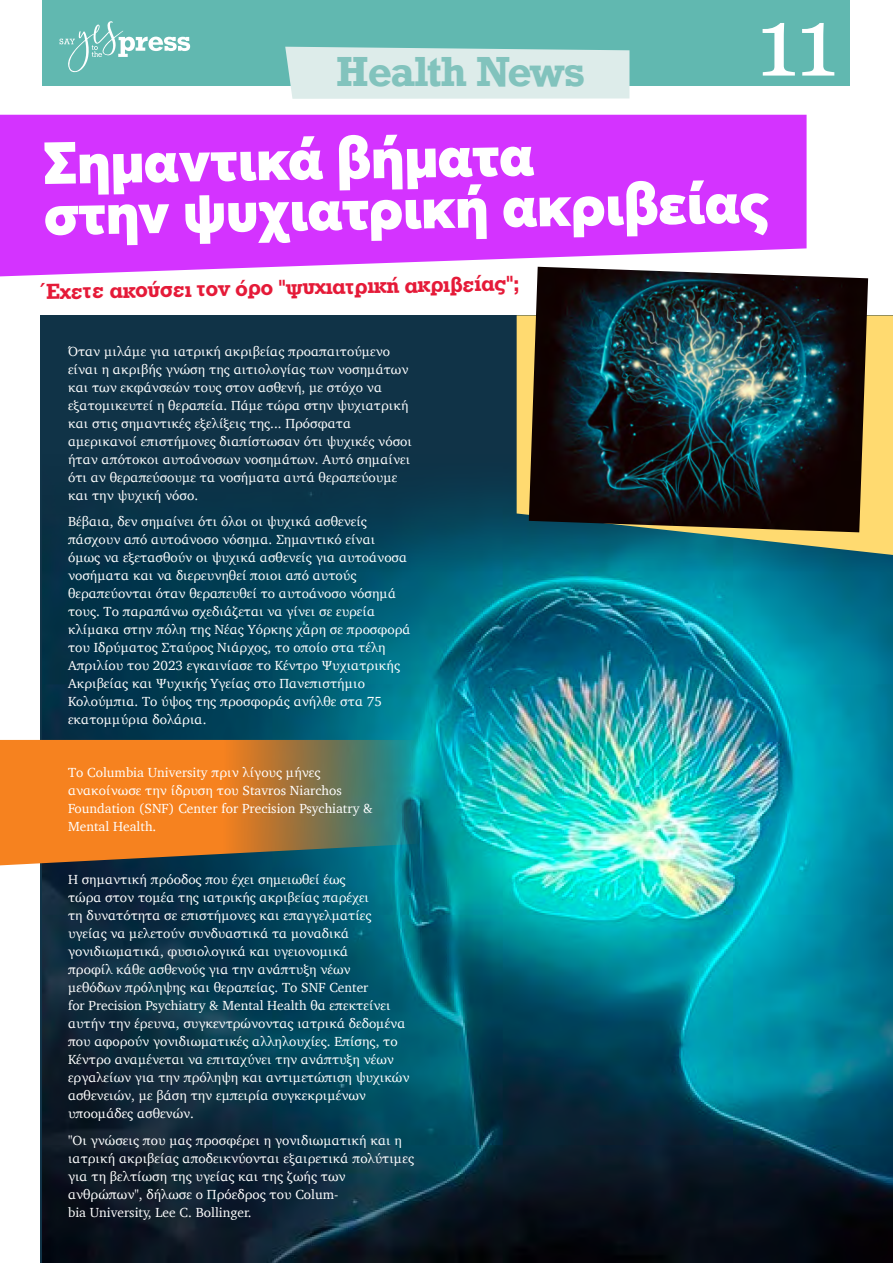
<style>
.page{position:relative;width:893px;height:1263px;background:#fff}
.page>*{position:absolute;margin:0;border:0;box-sizing:border-box;transform-origin:0 0}
.t1{font:97.5px "Georgia";color:#fff}
.t2{font:900 58.5px/51px "Averta";color:#fff}
.t3{font:700 39.6px "Rockwell";letter-spacing:-.025em;color:#82c3bd}
.t4{font:22.5px "UB Rockwell Bold";color:#e51a38}
.t5{font:13.5px/18px "Charter";color:#fff}
</style>
<div class="page">
<div style="left:41px;top:315px;width:852px;height:948px;background:#103347"></div>
<img style="left:43px;top:454px;width:850px;height:809px">
<svg style="left:517px;top:315px;width:376px;height:240px;background:#9dac74"></svg>
<svg style="left:0;top:740px;width:421px;height:125px;background:#b07b3a"></svg>
<div style="left:43px;top:0;width:807px;height:85px;background:#61b8b0"></div>
<svg style="left:60px;top:21px;width:130px;height:51px"></svg>
<svg style="left:0;top:115px;width:807px;height:161px;background:#d640ff"></svg>
<div style="left:285px;top:47px;width:344px;height:52px;background:#ddecea"></div>
<img style="left:529px;top:267px;width:339px;height:265px">
<h3 class="t3" style="left:336px;top:46px;width:250px">Ηealth News</h3>
<h1 class="t1" style="left:756px;top:-29px;width:83px">11</h1>
<h2 class="t2" style="left:43px;top:137px;width:726px;rotate:-1deg">Σημαντικά βήματα<br>στην ψυχιατρική ακριβείας</h2>
<h3 class="t4" style="left:41px;top:278px;width:480px;rotate:-1deg">Έχετε ακούσει τον όρο "ψυχιατρική ακριβείας";</h3>
<p class="t5" style="left:68px;top:342px;width:346px">Όταν μιλάμε για ιατρική ακριβείας προαπαιτούμενο είναι η ακριβής γνώση της αιτιολογίας των νοσημάτων και των εκφάνσεών τους στον ασθενή, με στόχο να εξατομικευτεί η θεραπεία. Πάμε τώρα στην ψυχιατρική και στις σημαντικές εξελίξεις της... Πρόσφατα αμερικανοί επιστήμονες διαπίστωσαν ότι ψυχικές νόσοι ήταν απότοκοι αυτοάνοσων νοσημάτων. Αυτό σημαίνει ότι αν θεραπεύσουμε τα νοσήματα αυτά θεραπεύουμε και την ψυχική νόσο.</p>
<p class="t5" style="left:68px;top:512px;width:344px">Βέβαια, δεν σημαίνει ότι όλοι οι ψυχικά ασθενείς πάσχουν από αυτοάνοσο νόσημα. Σημαντικό είναι όμως να εξετασθούν οι ψυχικά ασθενείς για αυτοάνοσα νοσήματα και να διερευνηθεί ποιοι από αυτούς θεραπεύονται όταν θεραπευθεί το αυτοάνοσο νόσημά τους. Το παραπάνω σχεδιάζεται να γίνει σε ευρεία κλίμακα στην πόλη της Νέας Υόρκης χάρη σε προσφορά του Ιδρύματος Σταύρος Νιάρχος, το οποίο στα τέλη Απριλίου του 2023 εγκαινίασε το Κέντρο Ψυχιατρικής Ακριβείας και Ψυχικής Υγείας στο Πανεπιστήμιο Κολούμπια. Το ύψος της προσφοράς ανήλθε στα 75 εκατομμύρια δολάρια.</p>
<p class="t5" style="left:68px;top:763px;width:306px">Το Columbia University πριν λίγους μήνες ανακοίνωσε την ίδρυση του Stavros Niarchos Foundation (SNF) Center for Precision Psychiatry &amp; Mental Health.</p>
<p class="t5" style="left:68px;top:870px;width:343px">Η σημαντική πρόοδος που έχει σημειωθεί έως<br>τώρα στον τομέα της ιατρικής ακριβείας παρέχει<br>τη δυνατότητα σε επιστήμονες και επαγγελματίες υγείας να μελετούν συνδυαστικά τα μοναδικά γονιδιωματικά, φυσιολογικά και υγειονομικά<br>προφίλ κάθε ασθενούς για την ανάπτυξη νέων<br>μεθόδων πρόληψης και θεραπείας. Το SNF Center<br>for Precision Psychiatry &amp; Mental Health θα επεκτείνει αυτήν την έρευνα, συγκεντρώνοντας ιατρικά δεδομένα που αφορούν γονιδιωματικές αλληλουχίες. Επίσης, το Κέντρο αναμένεται να επιταχύνει την ανάπτυξη νέων εργαλείων για την πρόληψη και αντιμετώπιση ψυχικών ασθενειών, με βάση την εμπειρία συγκεκριμένων υποομάδες ασθενών.</p>
<p class="t5" style="left:68px;top:1131px;width:347px">"Οι γνώσεις που μας προσφέρει η γονιδιωματική και η ιατρική ακριβείας αποδεικνύονται εξαιρετικά πολύτιμες για τη βελτίωση της υγείας και της ζωής των ανθρώπων", δήλωσε ο Πρόεδρος του Colum-<br>bia University, Lee C. Bollinger.</p>
</div>
